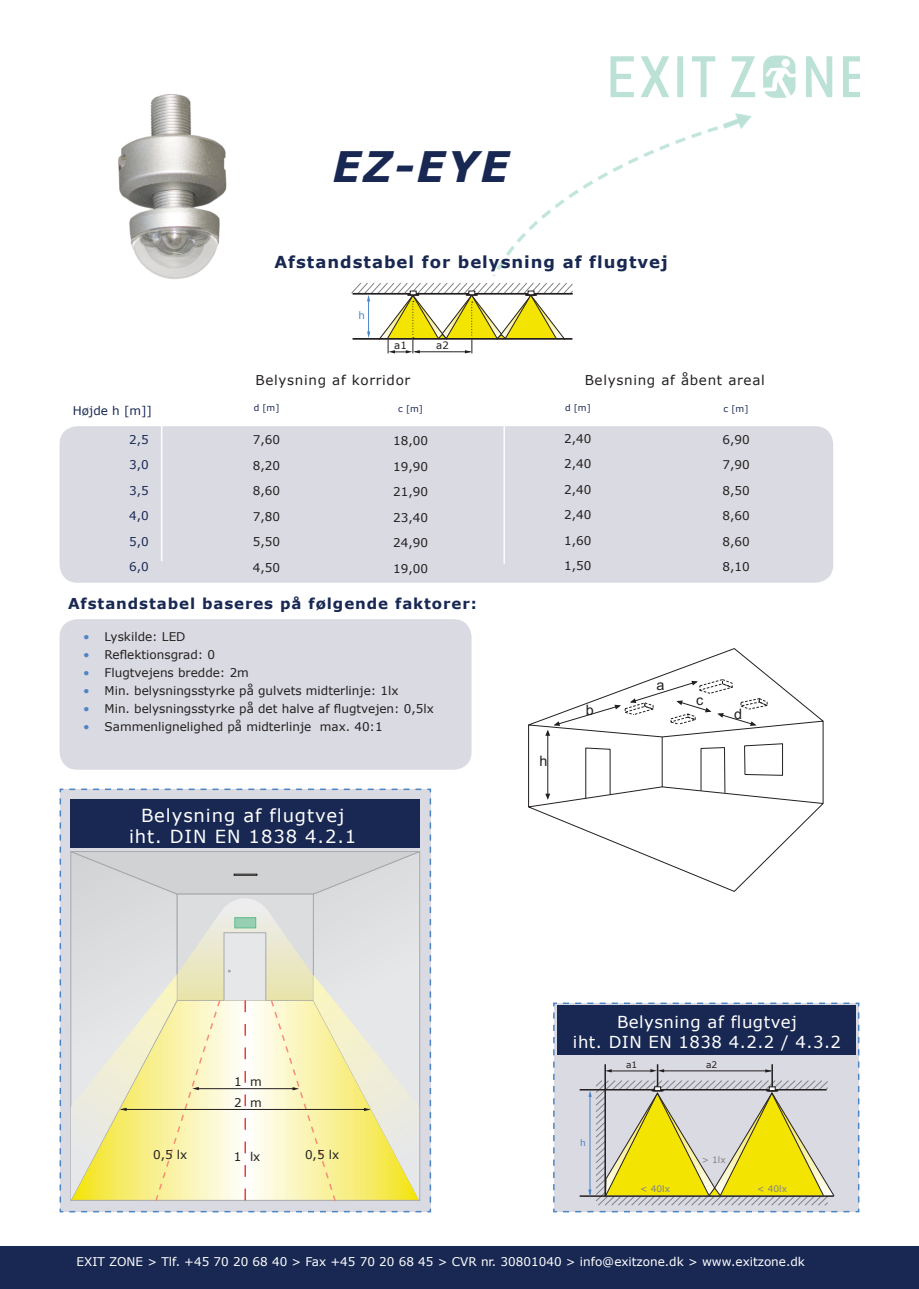
<style>
.page{position:relative;width:919px;height:1289px;background:#fff}
.page>*{position:absolute;margin:0;border:0;box-sizing:border-box;transform-origin:0 0}
.t1{font:italic 700 42px "Verdana";color:#182853}
.t2{font:18px "Verdana";letter-spacing:.05em;color:#fff}
.t3{font:16.5px "Verdana";letter-spacing:.03em;color:#fff}
.t4{font:700 16.5px "Verdana";letter-spacing:.06em;color:#182853}
.t5{font:700 15px "Verdana";letter-spacing:.06em;color:#182853}
.t6{font:14.4px "Arial";color:#231f20}
.t7{font:13.5px "Verdana";letter-spacing:.05em;color:#231f20}
.t8{font:12px "Verdana";color:#231f20}
.t9{font:12px "Verdana";color:#fff}
.t10{font:12px "Verdana";color:#182853}
.t11{font:10.2px "Verdana";color:#231f20}
.t12{font:10.2px "Verdana";color:#4d84c4}
.t13{font:9px "Verdana";color:#182853}
.t14{font:9px "Verdana";color:#808285}
.t15{font:9px "Verdana";color:#231f20}
.t16{font:9px "Verdana";color:#4d84c4}
.s1{color:#4d84c4}
</style>
<div class="page">
<div style="left:13px;top:1246px;width:905px;height:42px;background:#182853"></div>
<div style="left:0;top:1246px;width:18px;height:42px;background:#182853"></div>
<svg style="left:610px;top:56px;width:24px;height:41px"></svg>
<svg style="left:641px;top:56px;width:28px;height:41px"></svg>
<div style="left:677px;top:56px;width:6px;height:41px;background:#bce1d6"></div>
<svg style="left:692px;top:56px;width:23px;height:41px"></svg>
<svg style="left:730px;top:56px;width:25px;height:41px"></svg>
<svg style="left:806px;top:56px;width:26px;height:41px"></svg>
<svg style="left:843px;top:56px;width:16px;height:41px"></svg>
<svg style="left:763px;top:55px;width:32px;height:43px"></svg>
<svg style="left:492px;top:126px;width:226px;height:150px"></svg>
<svg style="left:723px;top:114px;width:29px;height:15px"></svg>
<div style="left:60px;top:426px;width:773px;height:156px;background:#dadae2;border-radius:18px"></div>
<hr style="left:161px;top:414px;width:1px;height:147px;background:#fff">
<hr style="left:503px;top:416px;width:2px;height:147px;background:#fff">
<div style="left:60px;top:619px;width:411px;height:150px;background:#dadae2;border-radius:18px"></div>
<svg style="left:553px;top:1002px;width:307px;height:211px"></svg>
<svg style="left:560px;top:1002px;width:299px;height:210px;background:#a8a992"></svg>
<svg style="left:59px;top:788px;width:373px;height:425px;background:#d7d9e3"></svg>
<div style="left:71px;top:799px;width:349px;height:49px;background:#182853"></div>
<svg style="left:70px;top:850px;width:353px;height:352px;background:#e8e6c8"></svg>
<svg style="left:351px;top:282px;width:222px;height:71px"></svg>
<svg style="left:528px;top:648px;width:296px;height:244px"></svg>
<img style="left:118px;top:94px;width:109px;height:185px">
<p class="t1" style="left:332px;top:137px;width:178px">EZ-EYE</p>
<p class="t4" style="left:274px;top:250px;width:395px">Afstandstabel for belysning af flugtvej</p>
<p class="t12" style="left:358px;top:308px;width:8px">h</p>
<p class="t11" style="left:394px;top:338px;width:14px">a1</p>
<p class="t11" style="left:436px;top:338px;width:14px">a2</p>
<p class="t7" style="left:255px;top:371px;width:156px">Belysning af korridor</p>
<p class="t7" style="left:584px;top:371px;width:182px">Belysning af åbent areal</p>
<p class="t10" style="left:73px;top:403px;width:81px">Højde h [m]]</p>
<p class="t13" style="left:254px;top:401px;width:27px">d [m]</p>
<p class="t13" style="left:398px;top:402px;width:26px">c [m]</p>
<p class="t13" style="left:565px;top:401px;width:27px">d [m]</p>
<p class="t13" style="left:723px;top:402px;width:26px">c [m]</p>
<p class="t10" style="left:129px;top:431px;width:21px">2,5</p>
<p class="t10" style="left:129px;top:456px;width:21px">3,0</p>
<p class="t10" style="left:129px;top:482px;width:21px">3,5</p>
<p class="t10" style="left:129px;top:507px;width:21px">4,0</p>
<p class="t10" style="left:129px;top:533px;width:21px">5,0</p>
<p class="t10" style="left:129px;top:558px;width:21px">6,0</p>
<p class="t8" style="left:253px;top:432px;width:29px">7,60</p>
<p class="t8" style="left:253px;top:457px;width:29px">8,20</p>
<p class="t8" style="left:253px;top:483px;width:29px">8,60</p>
<p class="t8" style="left:253px;top:508px;width:29px">7,80</p>
<p class="t8" style="left:253px;top:534px;width:29px">5,50</p>
<p class="t8" style="left:253px;top:559px;width:29px">4,50</p>
<p class="t8" style="left:393px;top:433px;width:36px">18,00</p>
<p class="t8" style="left:393px;top:458px;width:36px">19,90</p>
<p class="t8" style="left:393px;top:484px;width:36px">21,90</p>
<p class="t8" style="left:393px;top:509px;width:36px">23,40</p>
<p class="t8" style="left:393px;top:535px;width:36px">24,90</p>
<p class="t8" style="left:393px;top:560px;width:36px">19,00</p>
<p class="t5" style="left:68px;top:593px;width:410px">Afstandstabel baseres på følgende faktorer:</p>
<p class="t8" style="left:83px;top:628px;width:104px"><span class="s1">•</span> Lyskilde: LED</p>
<p class="t8" style="left:83px;top:646px;width:133px"><span class="s1">•</span> Reflektionsgrad: 0</p>
<p class="t8" style="left:83px;top:664px;width:167px"><span class="s1">•</span> Flugtvejens bredde: 2m</p>
<p class="t8" style="left:83px;top:682px;width:317px"><span class="s1">•</span> Min. belysningsstyrke på gulvets midterlinje: 1lx</p>
<p class="t8" style="left:83px;top:700px;width:352px"><span class="s1">•</span> Min. belysningsstyrke på det halve af flugtvejen: 0,5lx</p>
<p class="t8" style="left:83px;top:718px;width:301px"><span class="s1">•</span> Sammenlignelighed på midterlinje max. 40:1</p>
<p class="t2" style="left:141px;top:802px;width:205px">Belysning af flugtvej</p>
<p class="t2" style="left:129px;top:824px;width:229px">iht. DIN EN 1838 4.2.1</p>
<p class="t8" style="left:564px;top:430px;width:29px">2,40</p>
<p class="t8" style="left:564px;top:455px;width:29px">2,40</p>
<p class="t8" style="left:564px;top:481px;width:29px">2,40</p>
<p class="t8" style="left:564px;top:506px;width:29px">2,40</p>
<p class="t8" style="left:564px;top:532px;width:29px">1,60</p>
<p class="t8" style="left:564px;top:557px;width:29px">1,50</p>
<p class="t6" style="left:539px;top:751px;width:10px">h</p>
<p class="t6" style="left:585px;top:700px;width:10px">b</p>
<p class="t8" style="left:722px;top:431px;width:29px">6,90</p>
<p class="t8" style="left:722px;top:456px;width:29px">7,90</p>
<p class="t8" style="left:722px;top:482px;width:29px">8,50</p>
<p class="t8" style="left:722px;top:507px;width:29px">8,60</p>
<p class="t8" style="left:722px;top:533px;width:29px">8,60</p>
<p class="t8" style="left:722px;top:558px;width:29px">8,10</p>
<p class="t6" style="left:656px;top:676px;width:10px">a</p>
<p class="t6" style="left:696px;top:690px;width:9px">c</p>
<p class="t6" style="left:734px;top:704px;width:10px">d</p>
<p class="t8" style="left:234px;top:1073px;width:29px">1 m</p>
<p class="t8" style="left:234px;top:1094px;width:29px">2 m</p>
<p class="t8" style="left:153px;top:1145px;width:36px">0,5 lx</p>
<p class="t8" style="left:234px;top:1148px;width:28px">1 lx</p>
<p class="t8" style="left:305px;top:1145px;width:36px">0,5 lx</p>
<p class="t3" style="left:617px;top:1010px;width:181px">Belysning af flugtvej</p>
<p class="t3" style="left:573px;top:1030px;width:269px">iht. DIN EN 1838 4.2.2 / 4.3.2</p>
<p class="t15" style="left:626px;top:1058px;width:13px">a1</p>
<p class="t15" style="left:706px;top:1058px;width:13px">a2</p>
<p class="t16" style="left:580px;top:1136px;width:7px">h</p>
<p class="t14" style="left:640px;top:1182px;width:31px">&lt; 40lx</p>
<p class="t14" style="left:701px;top:1153px;width:26px">&gt; 1lx</p>
<p class="t14" style="left:757px;top:1182px;width:31px">&lt; 40lx</p>
<p class="t9" style="left:77px;top:1252px;width:730px">EXIT ZONE &gt; Tlf. +45 70 20 68 40 &gt; Fax +45 70 20 68 45 &gt; CVR nr. 30801040 &gt; info@exitzone.dk &gt; www.exitzone.dk</p>
</div>
